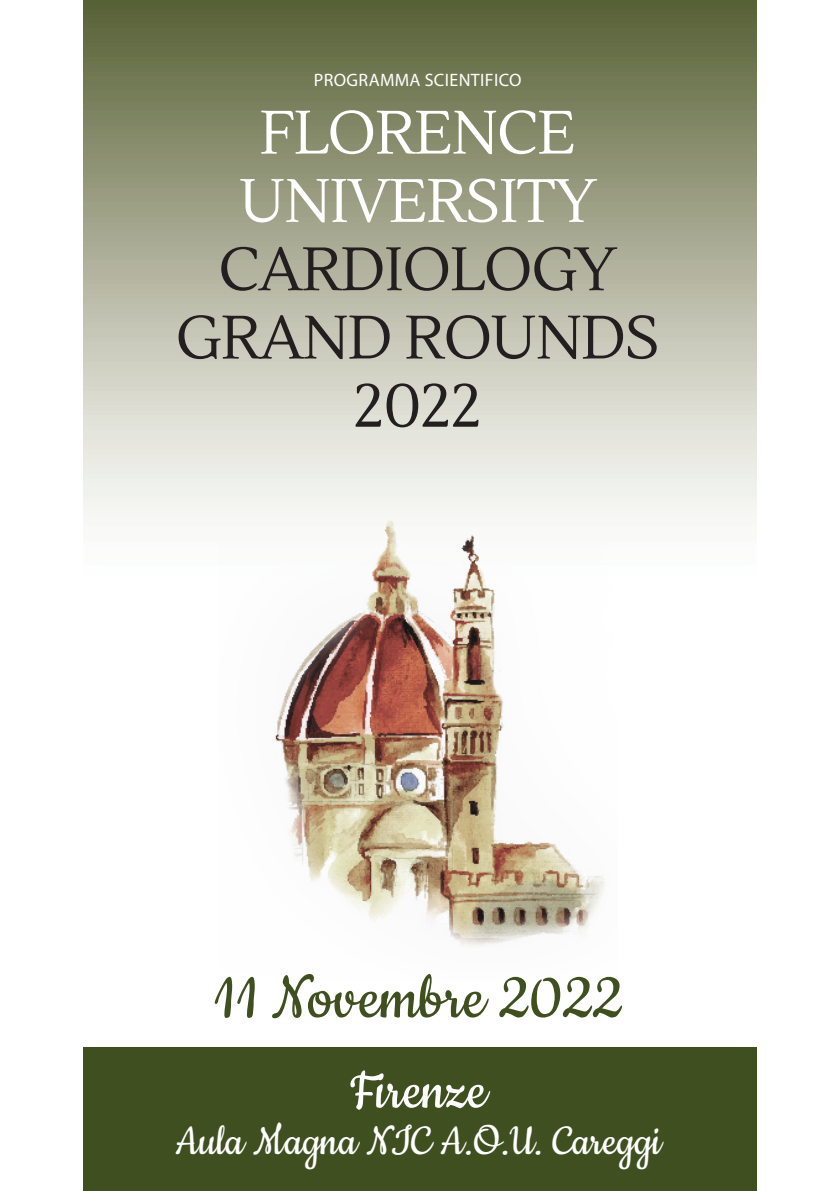
<style>
.page{position:relative;width:840px;height:1191px;background:#fff}
.page>*{position:absolute;margin:0;border:0;box-sizing:border-box;transform-origin:0 0}
.t1{font:72px "Cookie";color:#3f4f20}
.t2{font:64px "Cookie";color:#fff}
.t3{font:60.8px "Lustria";letter-spacing:-.02em;color:#231f20}
.t4{font:60.8px "Lustria";letter-spacing:-.02em;color:#fff}
.t5{font:48px "Cookie";color:#fff}
.t6{font:18px "Myriad Pro";letter-spacing:.02em;color:#fff}
</style>
<div class="page">
<svg style="left:83px;top:0;width:673px;height:521px;background:#a6a991"></svg>
<div style="left:83px;top:1047px;width:673px;height:144px;background:#3f4f20"></div>
<img style="left:218px;top:447px;width:399px;height:499px">
<p class="t6" style="left:313px;top:68px;width:209px">PROGRAMMA SCIENTIFICO</p>
<p class="t4" style="left:259px;top:95px;width:318px">FLORENCE</p>
<p class="t4" style="left:238px;top:164px;width:360px">UNIVERSITY</p>
<p class="t3" style="left:218px;top:232px;width:400px">CARDIOLOGY</p>
<p class="t3" style="left:175px;top:300px;width:485px">GRAND ROUNDS</p>
<p class="t3" style="left:353px;top:369px;width:130px">2022</p>
<p class="t1" style="left:212px;top:960px;width:411px">11 Novembre 2022</p>
<p class="t2" style="left:350px;top:1057px;width:138px">Firenze</p>
<p class="t5" style="left:175px;top:1115px;width:487px">Aula Magna NIC A.O.U. Careggi</p>
</div>
